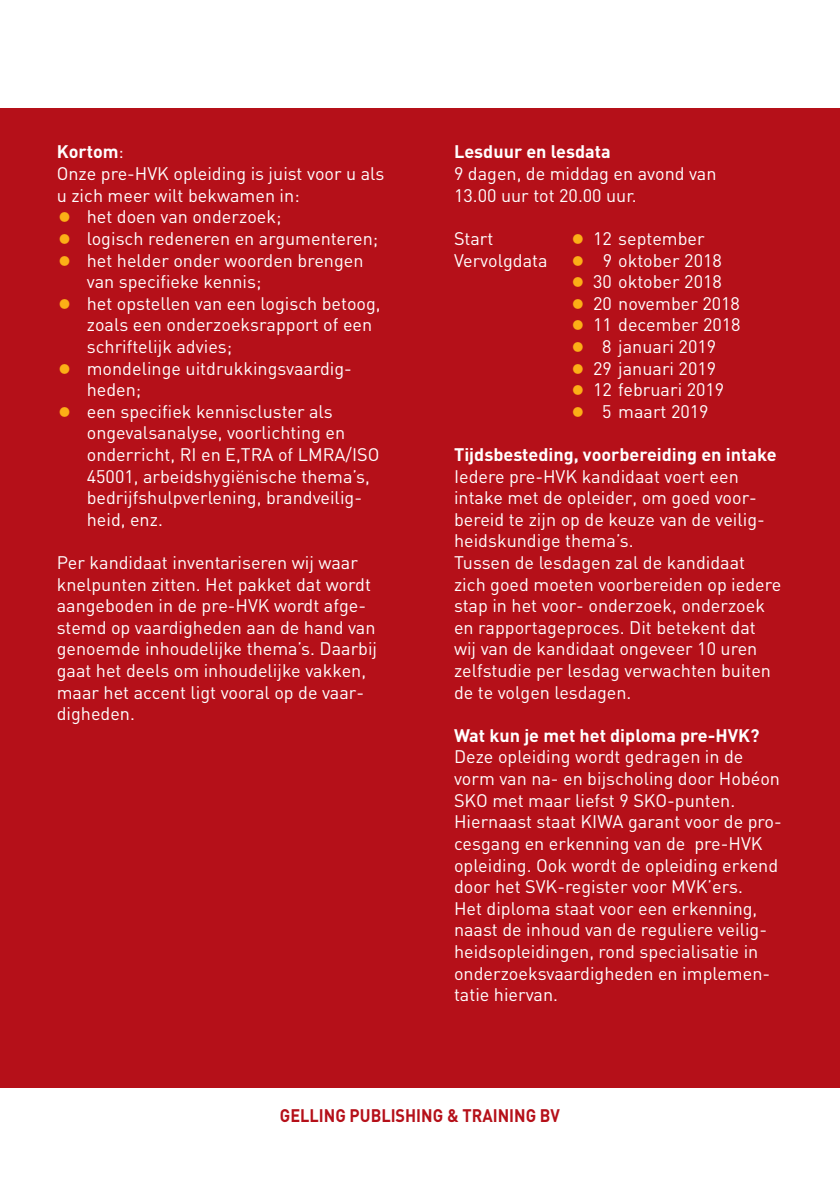
<style>
.page{position:relative;width:840px;height:1191px;background:#fff}
.page>*{position:absolute;margin:0;border:0;box-sizing:border-box;transform-origin:0 0}
.t1{font:18px/21.6px "DIN";color:#fff}
.t2{font:700 18px "DIN";color:#fff}
.t3{font:700 18px "DIN";color:#b51019;scale:.9 1}
.s1{font-weight:700}
.s2{font-size:30px;color:#fcaf16}
</style>
<div class="page">
<div style="left:0;top:108px;width:839px;height:979px;background:#b51019"></div>
<p class="t1" style="left:57px;top:141px;width:329px"><span class="s1">Kortom</span>:<br>Onze pre-HVK opleiding is juist voor u als u zich meer wilt bekwamen in:</p>
<p class="t1" style="left:57px;top:206px;width:226px"><span class="s2">•</span> het doen van onderzoek;</p>
<p class="t1" style="left:57px;top:227px;width:323px"><span class="s2">•</span> logisch redeneren en argumenteren;</p>
<p class="t1" style="left:87px;top:249px;width:278px;text-indent:-30px"><span class="s2">•</span> het helder onder woorden brengen van specifieke kennis;</p>
<p class="t1" style="left:87px;top:292px;width:295px;text-indent:-30px"><span class="s2">•</span> het opstellen van een logisch betoog, zoals een onderzoeksrapport of een schriftelijk advies;</p>
<p class="t1" style="left:87px;top:357px;width:264px;text-indent:-30px"><span class="s2">•</span> mondelinge uitdrukkingsvaardig&shy;heden;</p>
<p class="t1" style="left:87px;top:400px;width:294px;text-indent:-30px"><span class="s2">•</span> een specifiek kenniscluster als ongevalsanalyse, voorlichting en onderricht, RI en E,TRA of LMRA/ISO<br>45001, arbeidshygiënische thema’s, bedrijfshulpverlening, brandveilig&shy;heid, enz.</p>
<p class="t1" style="left:57px;top:551px;width:322px">Per kandidaat inventariseren wij waar knelpunten zitten. Het pakket dat wordt aangeboden in de pre-HVK wordt afge&shy;stemd op vaardigheden aan de hand van genoemde inhoudelijke thema’s. Daarbij gaat het deels om inhoudelijke vakken, maar het accent ligt vooral op de vaar&shy;digheden.</p>
<p class="t2" style="left:454px;top:140px;width:158px">Lesduur en lesdata</p>
<p class="t1" style="left:454px;top:162px;width:264px">9 dagen, de middag en avond van<br>13.00 uur tot 20.00 uur.</p>
<p class="t1" style="left:454px;top:227px;width:41px">Start</p>
<p class="t1" style="left:454px;top:227px;width:269px;text-indent:116px"><span class="s2">•</span> 12 september<br>Vervolgdata <span class="s2">•</span> 9 oktober 2018</p>
<p class="t1" style="left:570px;top:270px;width:153px"><span class="s2">•</span> 30 oktober 2018</p>
<p class="t1" style="left:570px;top:292px;width:171px"><span class="s2">•</span> 20 november 2018</p>
<p class="t1" style="left:570px;top:314px;width:172px"><span class="s2">•</span> 11 december 2018</p>
<p class="t1" style="left:570px;top:335px;width:147px"><span class="s2">•</span> 8 januari 2019</p>
<p class="t1" style="left:570px;top:357px;width:147px"><span class="s2">•</span> 29 januari 2019</p>
<p class="t1" style="left:570px;top:378px;width:156px"><span class="s2">•</span> 12 februari 2019</p>
<p class="t1" style="left:570px;top:400px;width:140px"><span class="s2">•</span> 5 maart 2019</p>
<p class="t2" style="left:454px;top:443px;width:324px">Tijdsbesteding, voorbereiding en intake</p>
<p class="t1" style="left:454px;top:465px;width:328px">Iedere pre-HVK kandidaat voert een intake met de opleider, om goed voor&shy;bereid te zijn op de keuze van de veilig&shy;heidskundige thema’s.<br>Tussen de lesdagen zal de kandidaat zich goed moeten voorbereiden op iedere stap in het voor- onderzoek, onderzoek en rapportageproces. Dit betekent dat wij van de kandidaat ongeveer 10 uren zelfstudie per lesdag verwachten buiten de te volgen lesdagen.</p>
<p class="t2" style="left:454px;top:723px;width:307px">Wat kun je met het diploma pre-HVK?</p>
<p class="t1" style="left:454px;top:746px;width:329px">Deze opleiding wordt gedragen in de vorm van na- en bijscholing door Hobéon SKO met maar liefst 9 SKO-punten.<br>Hiernaast staat KIWA garant voor de pro&shy;cesgang en erkenning van de pre-HVK opleiding. Ook wordt de opleiding erkend door het SVK-register voor MVK’ers.<br>Het diploma staat voor een erkenning, naast de inhoud van de reguliere veilig&shy;heidsopleidingen, rond specialisatie in onderzoeksvaardigheden en implemen&shy;tatie hiervan.</p>
<p class="t3" style="left:280px;top:1103px;width:312px">GELLING PUBLISHING &amp; TRAINING BV</p>
</div>
